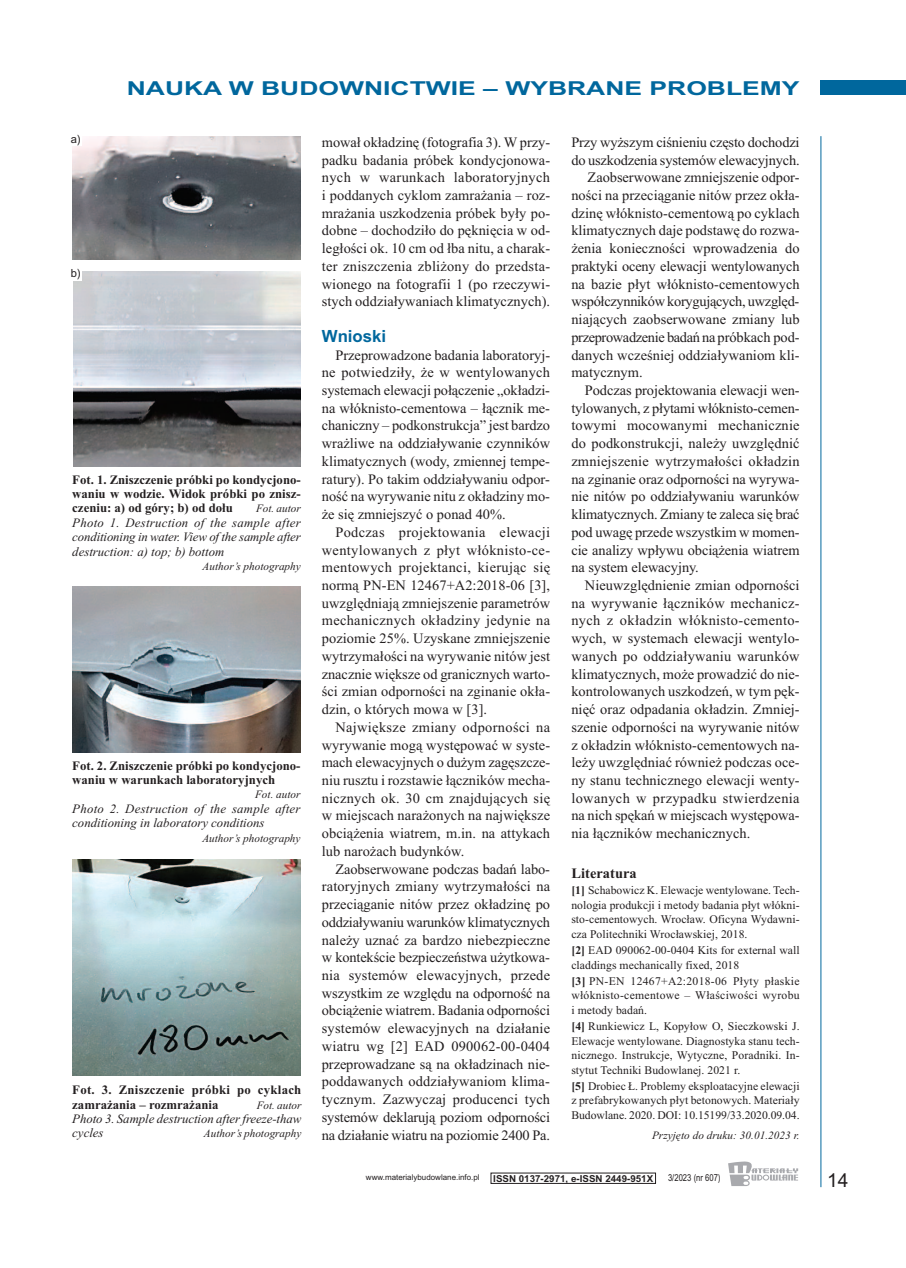
<style>
.page{position:relative;width:906px;height:1268px;background:#fff}
.page>*{position:absolute;margin:0;border:0;box-sizing:border-box;transform-origin:0 0}
.t1{font:700 19.2px "Arial";color:#00679d;scale:1.38 1}
.t2{font:19.2px "Arial";color:#231f20}
.t3{font:700 16.8px "Arial";color:#00679d}
.t4{font:14.4px/17.7px "Times New Roman";letter-spacing:.005em;color:#231f20;text-align:justify}
.t5{font:14.4px "Times New Roman";letter-spacing:.025em;color:#231f20}
.t6{font:14.4px "Times New Roman";letter-spacing:-.02em;color:#231f20}
.t7{font:14.4px "Times New Roman";letter-spacing:-.015em;color:#231f20}
.t8{font:14.4px "Times New Roman";letter-spacing:-.025em;color:#231f20}
.t9{font:700 14.4px "Times New Roman";letter-spacing:.005em;color:#231f20}
.t10{font:italic 12.75px/14.4px "Times New Roman";color:#231f20}
.t11{font:700 12.75px/14.4px "Times New Roman";color:#231f20;text-align:justify}
.t12{font:700 12.75px/14.4px "Times New Roman";letter-spacing:.02em;color:#231f20}
.t13{font:11.7px/14.4px "Times New Roman";letter-spacing:.005em;color:#231f20;text-align:justify}
.t14{font:italic 11.25px "Times New Roman";color:#231f20}
.t15{font:11.25px "Arial";color:#231f20}
.t16{font:700 9.6px "Arial";color:#231f20}
.t17{font:9.6px "Arial";color:#231f20;scale:.8 1}
.t18{font:7.95px "Arial";color:#231f20}
.s1{font-weight:700}
</style>
<div class="page">
<div style="left:821px;top:81px;width:85px;height:14px;background:#00679d"></div>
<hr style="left:820px;top:136px;width:1px;height:1050px;background:#00679d">
<svg style="left:728px;top:1161px;width:70px;height:24px"></svg>
<img style="left:72px;top:136px;width:229px;height:123px">
<img style="left:73px;top:271px;width:228px;height:195px">
<img style="left:72px;top:586px;width:228px;height:166px">
<img style="left:72px;top:859px;width:228px;height:216px">
<div style="left:71px;top:134px;width:10px;height:12px;background:#fff"></div>
<div style="left:71px;top:269px;width:10px;height:11px;background:#fff"></div>
<h1 class="t1" style="left:127px;top:77px;width:489px">NAUKA W BUDOWNICTWIE – WYBRANE PROBLEMY</h1>
<p class="t15" style="left:71px;top:132px;width:11px">a)</p>
<p class="t15" style="left:71px;top:266px;width:11px">b)</p>
<p class="t11" style="left:72px;top:472px;width:230px">Fot. 1. Zniszczenie próbki po kondycjono&shy;waniu w wodzie. Widok próbki po znisz&shy;czeniu: a) od góry; b) od dołu</p>
<p class="t14" style="left:256px;top:502px;width:46px">Fot. autor</p>
<p class="t10" style="left:72px;top:515px;width:230px;text-align:justify">Photo 1. Destruction of the sample after conditioning in water. View of the sample after destruction: a) top; b) bottom</p>
<p class="t14" style="left:203px;top:559px;width:100px">Author’s photography</p>
<p class="t11" style="left:72px;top:757px;width:230px">Fot. 2. Zniszczenie próbki po kondycjono&shy;waniu w warunkach laboratoryjnych</p>
<p class="t14" style="left:255px;top:787px;width:47px">Fot. autor</p>
<p class="t10" style="left:72px;top:801px;width:230px">Photo 2. Destruction of the sample after conditioning in laboratory conditions</p>
<p class="t14" style="left:202px;top:831px;width:100px">Author’s photography</p>
<p class="t12" style="left:72px;top:1082px;width:231px">Fot. 3. Zniszczenie próbki po cyklach zamrażania – rozmrażania</p>
<p class="t14" style="left:257px;top:1097px;width:46px">Fot. autor</p>
<p class="t10" style="left:72px;top:1111px;width:231px">Photo 3. Sample destruction afterfreeze-thaw cycles</p>
<p class="t14" style="left:204px;top:1126px;width:99px">Author’s photography</p>
<p class="t4" style="left:322px;top:133px;width:230px">mował okładzinę (fotografia 3). W przy&shy;padku badania próbek kondycjonowa&shy;nych w warunkach laboratoryjnych i poddanych cyklom zamrażania – roz&shy;mrażania uszkodzenia próbek były po&shy;dobne – dochodziło do pęknięcia w od&shy;ległości ok. 10 cm od łba nitu, a charak&shy;ter zniszczenia zbliżony do przedsta&shy;wionego na fotografii 1 (po rzeczywi&shy;stych oddziaływaniach klimatycznych).</p>
<p class="t3" style="left:322px;top:326px;width:66px">Wnioski</p>
<p class="t4" style="left:322px;top:345px;width:230px;text-indent:14px">Przeprowadzone badania laboratoryj&shy;ne potwiedziły, że w wentylowanych systemach elewacji połączenie „okładzi&shy;na włóknisto-cementowa – łącznik me&shy;chaniczny – podkonstrukcja” jest bardzo wrażliwe na oddziaływanie czynników klimatycznych (wody, zmiennej tempe&shy;ratury). Po takim oddziaływaniu odpor&shy;ność na wyrywanie nitu z okładziny mo&shy;że się zmniejszyć o ponad 40%.</p>
<p class="t4" style="left:322px;top:523px;width:230px;text-indent:14px">Podczas projektowania elewacji wentylowanych z płyt włóknisto-ce&shy;mentowych projektanci, kierując się normą PN-EN 12467+A2:2018-06 [3], uwzględniają zmniejszenie parametrów mechanicznych okładziny jedynie na poziomie 25%. Uzyskane zmniejszenie wytrzymałości na wyrywanie nitów jest znacznie większe od granicznych warto&shy;ści zmian odporności na zginanie okła&shy;dzin, o których mowa w [3].</p>
<p class="t4" style="left:322px;top:717px;width:230px;text-indent:13px">Największe zmiany odporności na wyrywanie mogą występować w syste&shy;mach elewacyjnych o dużym zagęszcze&shy;niu rusztu i rozstawie łączników mecha&shy;nicznych ok. 30 cm znajdujących się w miejscach narażonych na największe obciążenia wiatrem, m.in. na attykach lub narożach budynków.</p>
<p class="t4" style="left:322px;top:859px;width:230px;text-indent:14px">Zaobserwowane podczas badań labo&shy;ratoryjnych zmiany wytrzymałości na przeciąganie nitów przez okładzinę po oddziaływaniu warunków klimatycznych należy uznać za bardzo niebezpieczne w kontekście bezpieczeństwa użytkowa&shy;nia systemów elewacyjnych, przede wszystkim ze względu na odporność na obciążenie wiatrem. Badania odporności systemów elewacyjnych na działanie wiatru wg [2] EAD 090062-00-0404 przeprowadzane są na okładzinach nie&shy;poddawanych oddziaływaniom klima&shy;tycznym. Zazwyczaj producenci tych systemów deklarują poziom odporności na działanie wiatru na poziomie 2400 Pa.</p>
<p class="t4" style="left:571px;top:133px;width:230px">Przy wyższym ciśnieniu często dochodzi</p>
<p class="t4" style="left:571px;top:151px;width:230px">do uszkodzenia systemów elewacyjnych.</p>
<p class="t4" style="left:587px;top:168px;width:213px">Zaobserwowane zmniejszenie odpor-</p>
<p class="t4" style="left:571px;top:186px;width:230px">ności na przeciąganie nitów przez okła-</p>
<p class="t4" style="left:571px;top:204px;width:230px">dzinę włóknisto-cementową po cyklach</p>
<p class="t4" style="left:571px;top:221px;width:230px">klimatycznych daje podstawę do rozwa-</p>
<p class="t4" style="left:571px;top:239px;width:230px">żenia konieczności wprowadzenia do</p>
<p class="t7" style="left:571px;top:257px;width:230px">praktyki oceny elewacji wentylowanych</p>
<p class="t4" style="left:571px;top:275px;width:230px">na bazie płyt włóknisto-cementowych</p>
<p class="t6" style="left:571px;top:293px;width:229px">współczynników korygujących, uwzględ-</p>
<p class="t4" style="left:571px;top:310px;width:230px">niających zaobserwowane zmiany lub</p>
<p class="t8" style="left:571px;top:328px;width:230px">przeprowadzenie badań na próbkach pod-</p>
<p class="t4" style="left:571px;top:345px;width:230px">danych wcześniej oddziaływaniom kli-</p>
<p class="t4" style="left:571px;top:363px;width:73px">matycznym.</p>
<p class="t4" style="left:585px;top:381px;width:216px">Podczas projektowania elewacji wen-</p>
<p class="t4" style="left:571px;top:399px;width:230px">tylowanych, z płytami włóknisto-cemen-</p>
<p class="t4" style="left:571px;top:416px;width:230px">towymi mocowanymi mechanicznie</p>
<p class="t4" style="left:571px;top:434px;width:230px">do podkonstrukcji, należy uwzględnić</p>
<p class="t4" style="left:571px;top:452px;width:230px">zmniejszenie wytrzymałości okładzin</p>
<p class="t4" style="left:571px;top:469px;width:230px">na zginanie oraz odporności na wyrywa-</p>
<p class="t4" style="left:571px;top:487px;width:230px">nie nitów po oddziaływaniu warunków</p>
<p class="t4" style="left:571px;top:505px;width:230px">klimatycznych. Zmiany te zaleca się brać</p>
<p class="t4" style="left:571px;top:523px;width:230px">pod uwagę przede wszystkim w momen-</p>
<p class="t4" style="left:571px;top:540px;width:230px">cie analizy wpływu obciążenia wiatrem</p>
<p class="t4" style="left:571px;top:558px;width:129px">na system elewacyjny.</p>
<p class="t4" style="left:585px;top:576px;width:216px">Nieuwzględnienie zmian odporności</p>
<p class="t4" style="left:571px;top:593px;width:230px">na wyrywanie łączników mechanicz-</p>
<p class="t5" style="left:571px;top:612px;width:230px">nych z okładzin włóknisto-cemento-</p>
<p class="t4" style="left:571px;top:629px;width:230px">wych, w systemach elewacji wentylo-</p>
<p class="t4" style="left:571px;top:647px;width:230px">wanych po oddziaływaniu warunków</p>
<p class="t4" style="left:571px;top:664px;width:230px">klimatycznych, może prowadzić do nie-</p>
<p class="t4" style="left:571px;top:682px;width:230px">kontrolowanych uszkodzeń, w tym pęk-</p>
<p class="t4" style="left:571px;top:700px;width:230px">nięć oraz odpadania okładzin. Zmniej-</p>
<p class="t4" style="left:571px;top:717px;width:230px">szenie odporności na wyrywanie nitów</p>
<p class="t4" style="left:571px;top:735px;width:230px">z okładzin włóknisto-cementowych na-</p>
<p class="t4" style="left:571px;top:753px;width:230px">leży uwzględniać również podczas oce-</p>
<p class="t4" style="left:571px;top:771px;width:230px">ny stanu technicznego elewacji wenty-</p>
<p class="t5" style="left:571px;top:789px;width:230px">lowanych w przypadku stwierdzenia</p>
<p class="t4" style="left:571px;top:806px;width:230px">na nich spękań w miejscach występowa-</p>
<p class="t4" style="left:571px;top:824px;width:180px">nia łączników mechanicznych.</p>
<p class="t9" style="left:571px;top:864px;width:67px">Literatura</p>
<p class="t13" style="left:571px;top:882px;width:230px"><span class="s1">[1]</span> Schabowicz K. Elewacje wentylowane. Tech&shy;nologia produkcji i metody badania płyt włókni&shy;sto-cementowych. Wrocław. Oficyna Wydawni&shy;cza Politechniki Wrocławskiej, 2018.</p>
<p class="t13" style="left:571px;top:942px;width:230px"><span class="s1">[2]</span> EAD 090062-00-0404 Kits for external wall claddings mechanically fixed, 2018</p>
<p class="t13" style="left:571px;top:973px;width:230px"><span class="s1">[3]</span> PN-EN 12467+A2:2018-06 Płyty płaskie włóknisto-cementowe – Właściwości wyrobu i metody badań.</p>
<p class="t13" style="left:571px;top:1018px;width:230px"><span class="s1">[4]</span> Runkiewicz L, Kopyłow O, Sieczkowski J.<br>Elewacje wentylowane. Diagnostyka stanu tech&shy;nicznego. Instrukcje, Wytyczne, Poradniki. In&shy;stytut Techniki Budowlanej. 2021 r.</p>
<p class="t13" style="left:571px;top:1078px;width:230px"><span class="s1">[5]</span> Drobiec Ł. Problemy eksploatacyjne elewacji z prefabrykowanych płyt betonowych. Materiały Budowlane. 2020. DOI: 10.15199/33.2020.09.04.</p>
<p class="t14" style="left:652px;top:1128px;width:149px">Przyjęto do druku: 30.01.2023 r.</p>
<p class="t18" style="left:366px;top:1172px;width:115px">www.materialybudowlane.info.pl</p>
<p class="t16" style="left:493px;top:1172px;width:161px">ISSN 0137-2971, e-ISSN 2449-951X</p>
<p class="t17" style="left:668px;top:1171px;width:67px">3/2023 (nr 607)</p>
<h1 class="t2" style="left:827px;top:1168px;width:23px">14</h1>
</div>
